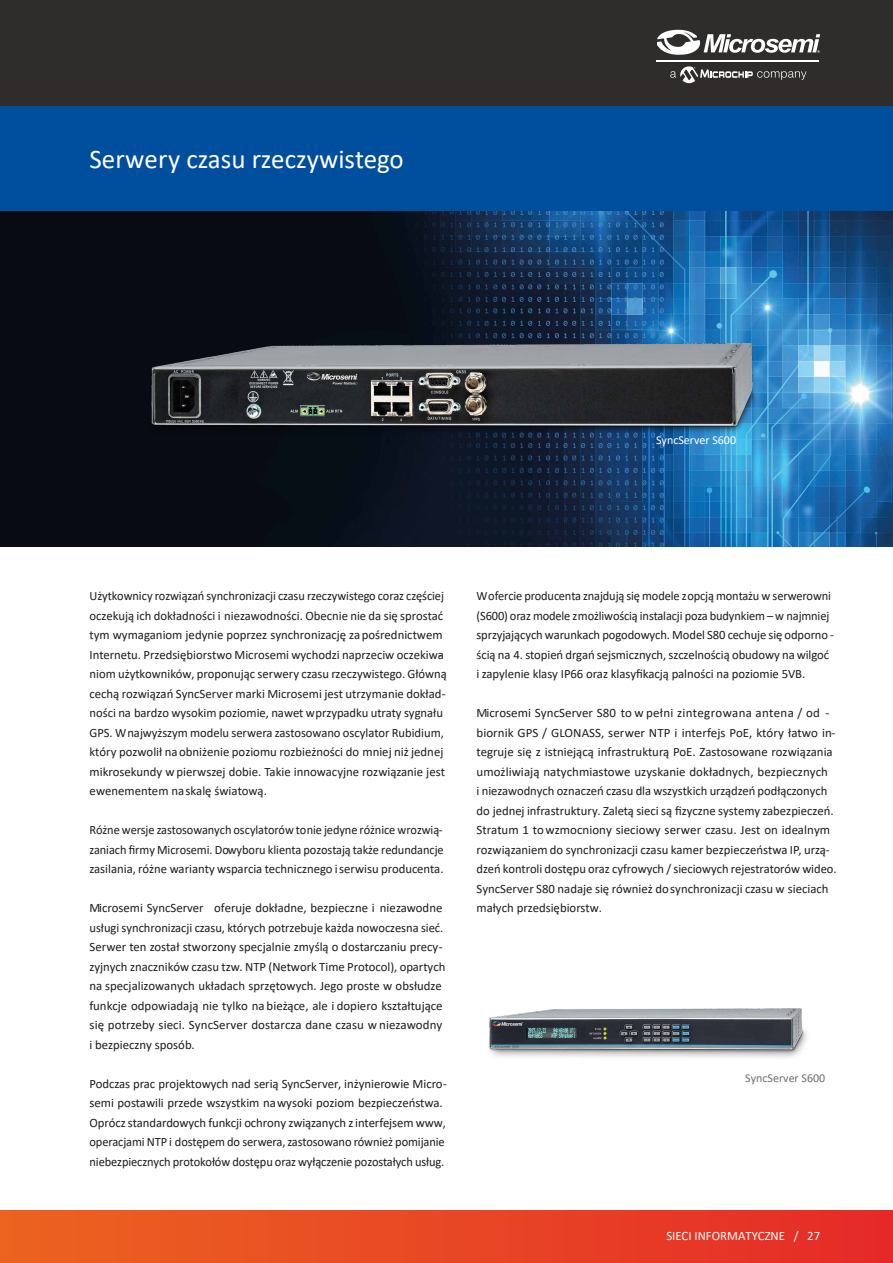
<style>
.page{position:relative;width:893px;height:1263px;background:#fff}
.page>*{position:absolute;margin:0;border:0;box-sizing:border-box;transform-origin:0 0}
.t1{font:27px "Calibri";color:#fff}
.t2{font:12.75px/19.5px "Calibri";color:#1d1d1b}
.t3{font:12.75px "Calibri";color:#fff}
.t4{font:12px "Calibri";color:#fff}
.t5{font:12px "Calibri";color:#706f6f}
</style>
<div class="page">
<div style="left:0;top:0;width:893px;height:106px;background:#2e2d2c"></div>
<div style="left:0;top:1211px;width:893px;height:52px;background:linear-gradient(to right,#eb6420,#e52a29)"></div>
<img style="left:0;top:210px;width:893px;height:336px">
<div style="left:0;top:106px;width:893px;height:104px;background:#004f9f"></div>
<img style="left:488px;top:1008px;width:319px;height:50px">
<img style="left:116px;top:242px;width:697px;height:219px">
<svg style="left:657px;top:30px;width:163px;height:25px"></svg>
<hr style="left:657px;top:60px;width:162px;height:1px;background:#fff">
<svg style="left:670px;top:66px;width:136px;height:17px"></svg>
<h1 class="t1" style="left:90px;top:141px;width:316px">Serwery czasu rzeczywistego</h1>
<p class="t4" style="left:656px;top:431px;width:82px">SyncServer S600</p>
<p class="t2" style="left:90px;top:586px;width:359px">Użytkownicy rozwiązań synchronizacji czasu rzeczywistego coraz częściej oczekują ich dokładności i niezawodności. Obecnie nie da się sprostać tym wymaganiom jedynie poprzez synchronizację za pośrednictwem Internetu. Przedsiębiorstwo Microsemi wychodzi naprzeciw oczekiwa&shy;niom użytkowników, proponując serwery czasu rzeczywistego. Główną cechą rozwiązań SyncServer marki Microsemi jest utrzymanie dokład&shy;ności na bardzo wysokim poziomie, nawet wprzypadku utraty sygnału GPS. Wnajwyższym modelu serwera zastosowano oscylator Rubidium, który pozwolił naobniżenie poziomu rozbieżności do mniej niż jednej mikrosekundy w pierwszej dobie. Takie innowacyjne rozwiązanie jest ewenementem naskalę światową.</p>
<p class="t2" style="left:90px;top:820px;width:356px;text-align:justify">Różne wersje zastosowanych oscylatorów tonie jedyne różnice wrozwią&shy;zaniach firmy Microsemi. Dowyboru klienta pozostają także redundancje zasilania, różne warianty wsparcia technicznego iserwisu producenta.</p>
<p class="t2" style="left:90px;top:898px;width:357px">Microsemi SyncServer oferuje dokładne, bezpieczne i niezawodne usługi synchronizacji czasu, których potrzebuje każda nowoczesna sieć.<br>Serwer ten został stworzony specjalnie zmyślą o dostarczaniu precy&shy;zyjnych znaczników czasu tzw. NTP (Network Time Protocol), opartych na specjalizowanych układach sprzętowych. Jego proste w obsłudze funkcje odpowiadają nie tylko na bieżące, ale i dopiero kształtujące się potrzeby sieci. SyncServer dostarcza dane czasu w niezawodny i bezpieczny sposób.</p>
<p class="t2" style="left:90px;top:1073px;width:359px">Podczas prac projektowych nad serią SyncServer, inżynierowie Micro&shy;semi postawili przede wszystkim nawysoki poziom bezpieczeństwa.<br>Oprócz standardowych funkcji ochrony związanych zinterfejsem www, operacjami NTP i dostępem do serwera, zastosowano również pomijanie niebezpiecznych protokołów dostępu oraz wyłączenie pozostałych usług.</p>
<p class="t2" style="left:476px;top:586px;width:359px">Wofercie producenta znajdują się modele zopcją montażu w serwerowni (S600) oraz modele zmożliwością instalacji poza budynkiem – w najmniej sprzyjających warunkach pogodowych. Model S80 cechuje się odporno - ścią na 4. stopień drgań sejsmicznych, szczelnością obudowy na wilgoć i zapylenie klasy IP66 oraz klasyfikacją palności na poziomie 5VB.</p>
<p class="t2" style="left:476px;top:703px;width:361px">Microsemi SyncServer S80 to w pełni zintegrowana antena / od - biornik GPS / GLONASS, serwer NTP i interfejs PoE, który łatwo in&shy;tegruje się z istniejącą infrastrukturą PoE. Zastosowane rozwiązania umożliwiają natychmiastowe uzyskanie dokładnych, bezpiecznych<br>i niezawodnych oznaczeń czasu dla wszystkich urządzeń podłączonych do jednej infrastruktury. Zaletą sieci są fizyczne systemy zabezpieczeń.<br>Stratum 1 towzmocniony sieciowy serwer czasu. Jest on idealnym rozwiązaniem do synchronizacji czasu kamer bezpieczeństwa IP, urzą&shy;dzeń kontroli dostępu oraz cyfrowych / sieciowych rejestratorów wideo.<br>SyncServer S80 nadaje się również dosynchronizacji czasu w sieciach małych przedsiębiorstw.</p>
<p class="t5" style="left:745px;top:1070px;width:82px">SyncServer S600</p>
<p class="t3" style="left:666px;top:1227px;width:155px">SIECI INFORMATYCZNE / 27</p>
</div>
